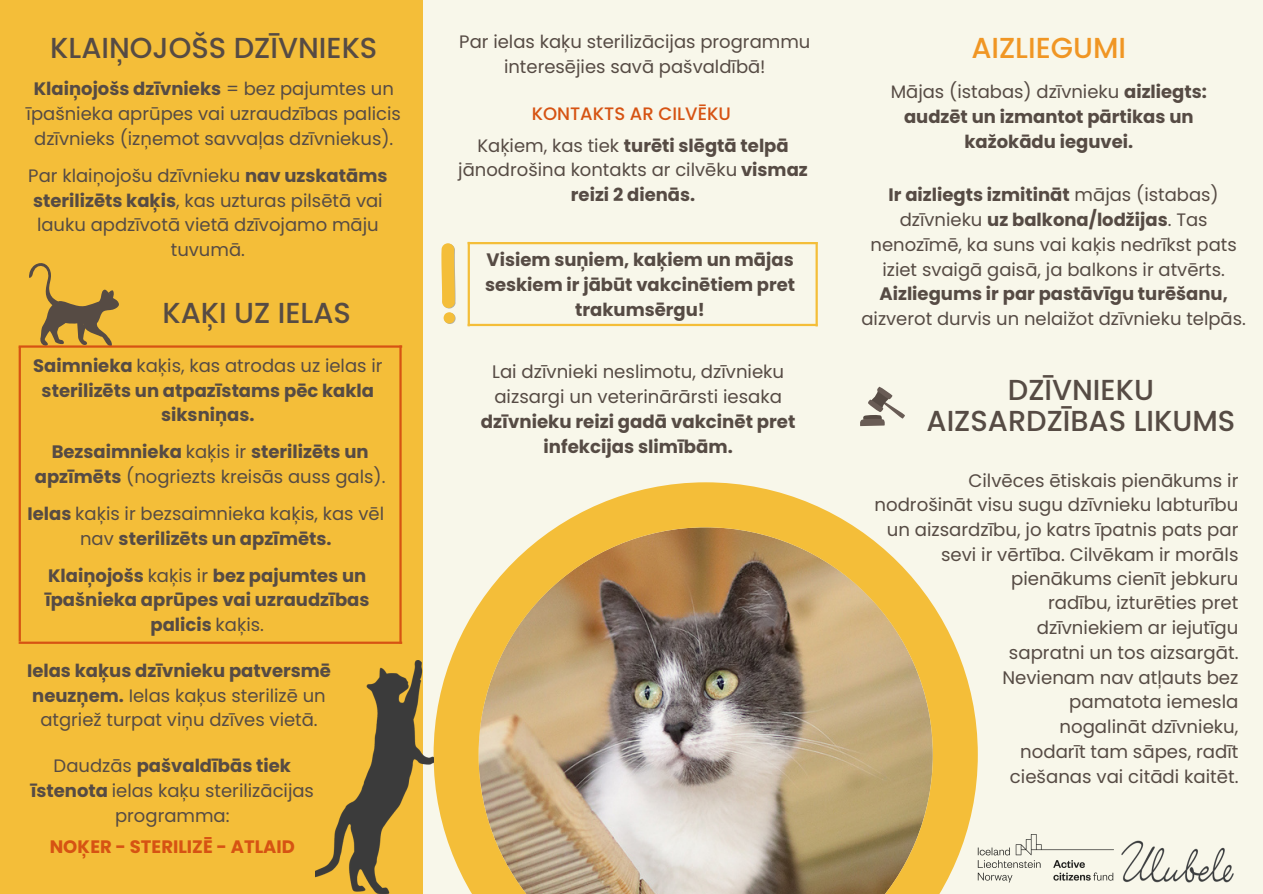
<style>
.page{position:relative;width:1263px;height:894px;background:#fff}
.page>*{position:absolute;margin:0;border:0;box-sizing:border-box;transform-origin:0 0}
.t1{font:500 28.95px/31.5px "Poppins";color:#564b44;text-align:center}
.t2{font:500 28.95px "Poppins";color:#f09624}
.t3{font:18.15px/24.8px "Poppins";color:#564b44;text-align:right}
.t4{font:700 18.15px/24.8px "Poppins";color:#564b44;text-align:center}
.t5{font:18px/24.8px "Poppins";color:#564b44;text-align:center}
.t6{font:700 18px/24.8px "Poppins";color:#564b44;text-align:center}
.t7{font:700 18px "Poppins";color:#d65313}
.t8{font:500 18px "Poppins";color:#d65313}
.s1{font-weight:700}
.s2{font-weight:400}
</style>
<div class="page">
<div style="left:0;top:0;width:1263px;height:893px;background:#f8f7ea"></div>
<div style="left:0;top:0;width:423px;height:893px;background:#f4be39"></div>
<svg style="left:434px;top:482px;width:544px;height:411px"></svg>
<img style="left:978px;top:834px;width:121px;height:48px">
<img style="left:1099px;top:840px;width:135px;height:43px">
<svg style="left:860px;top:386px;width:45px;height:40px"></svg>
<svg style="left:29px;top:263px;width:90px;height:82px"></svg>
<img style="left:315px;top:660px;width:118px;height:233px">
<hr style="left:19px;top:345px;width:383px;height:2px;background:#d65313">
<hr style="left:19px;top:346px;width:2px;height:295px;background:#d65313">
<hr style="left:399px;top:345px;width:3px;height:298px;background:#d65313">
<hr style="left:19px;top:641px;width:383px;height:2px;background:#d65313">
<svg style="left:441px;top:243px;width:15px;height:81px"></svg>
<hr style="left:468px;top:242px;width:349px;height:2px;background:#f4be39">
<hr style="left:468px;top:324px;width:349px;height:2px;background:#f4be39">
<hr style="left:468px;top:242px;width:2px;height:84px;background:#f4be39">
<hr style="left:815px;top:242px;width:3px;height:84px;background:#f4be39">
<h1 class="t1" style="left:50px;top:32px;width:329px">KLAIŅOJOŠS DZĪVNIEKS</h1>
<h1 class="t2" style="left:971px;top:27px;width:156px">AIZLIEGUMI</h1>
<p class="t5" style="left:459px;top:30px;width:353px">Par ielas kaķu sterilizācijas programmu interesējies savā pašvaldībā!</p>
<p class="t8" style="left:532px;top:101px;width:201px">KONTAKTS AR CILVĒKU</p>
<p class="t5" style="left:27px;top:77px;width:376px"><span class="s1">Klaiņojošs dzīvnieks</span> = bez pajumtes un īpašnieka aprūpes vai uzraudzības palicis dzīvnieks (izņemot savvaļas dzīvniekus).</p>
<p class="t5" style="left:28px;top:163px;width:361px">Par klaiņojošu dzīvnieku <span class="s1">nav uzskatāms sterilizēts kaķis</span>, kas uzturas pilsētā vai lauku apdzīvotā vietā dzīvojamo māju tuvumā.</p>
<p class="t6" style="left:891px;top:79px;width:318px"><span class="s2">Mājas (istabas) dzīvnieku</span> aizliegts: audzēt un izmantot pārtikas un</p>
<p class="t6" style="left:477px;top:133px;width:313px"><span class="s2">Kaķiem, kas tiek</span> turēti slēgtā telpā</p>
<p class="t6" style="left:964px;top:129px;width:170px">kažokādu ieguvei.</p>
<p class="t5" style="left:458px;top:158px;width:351px">jānodrošina kontakts ar cilvēku <span class="s1">vismaz reizi 2 dienās.</span></p>
<p class="t5" style="left:870px;top:183px;width:368px"><span class="s1">Ir aizliegts izmitināt</span> mājas (istabas) dzīvnieku <span class="s1">uz balkona/lodžijas</span>. Tas nenozīmē, ka suns vai kaķis nedrīkst pats iziet svaigā gaisā, ja balkons ir atvērts.</p>
<p class="t6" style="left:879px;top:282px;width:350px">Aizliegums ir par pastāvīgu turēšanu,</p>
<p class="t5" style="left:861px;top:306px;width:386px">aizverot durvis un nelaižot dzīvnieku telpās.</p>
<p class="t6" style="left:485px;top:247px;width:312px">Visiem suņiem, kaķiem un mājas seskiem ir jābūt vakcinētiem pret trakumsērgu!</p>
<h1 class="t1" style="left:162px;top:297px;width:190px">KAĶI UZ IELAS</h1>
<p class="t6" style="left:33px;top:353px;width:351px">Saimnieka <span class="s2">kaķis, kas atrodas uz ielas ir </span>sterilizēts un atpazīstams pēc kakla siksniņas.</p>
<p class="t5" style="left:35px;top:439px;width:352px"><span class="s1">Bezsaimnieka</span> kaķis ir <span class="s1">sterilizēts un apzīmēts</span> (nogriezts kreisās auss gals).</p>
<p class="t5" style="left:28px;top:501px;width:358px"><span class="s1">Ielas</span> kaķis ir bezsaimnieka kaķis, kas vēl nav <span class="s1">sterilizēts un apzīmēts.</span></p>
<p class="t6" style="left:45px;top:563px;width:326px">Klaiņojošs <span class="s2">kaķis ir</span> bez pajumtes un īpašnieka aprūpes vai uzraudzības palicis <span class="s2">kaķis.</span></p>
<p class="t5" style="left:27px;top:658px;width:305px"><span class="s1">Ielas kaķus dzīvnieku patversmē neuzņem.</span> Ielas kaķus sterilizē un atgriež turpat viņu dzīves vietā.</p>
<p class="t5" style="left:31px;top:753px;width:285px">Daudzās <span class="s1">pašvaldībās tiek īstenota</span> ielas kaķu sterilizācijas programma:</p>
<p class="t7" style="left:50px;top:833px;width:247px">NOĶER - STERILIZĒ - ATLAID</p>
<p class="t3" style="left:492px;top:359px;width:294px;text-align:left">Lai dzīvnieki neslimotu, dzīvnieku aizsargi un veterinārārsti iesaka</p>
<p class="t4" style="left:481px;top:409px;width:316px">dzīvnieku reizi gadā vakcinēt pret infekcijas slimībām.</p>
<h1 class="t1" style="left:926px;top:373px;width:310px">DZĪVNIEKU<br>AIZSARDZĪBAS LIKUMS</h1>
<p class="t3" style="left:874px;top:467px;width:365px">Cilvēces ētiskais pienākums ir nodrošināt visu sugu dzīvnieku labturību un aizsardzību, jo katrs īpatnis pats par sevi ir vērtība. Cilvēkam ir morāls</p>
<p class="t3" style="left:1002px;top:565px;width:238px">pienākums cienīt jebkuru radību, izturēties pret dzīvniekiem ar iejutīgu sapratni un tos aizsargāt.<br>Nevienam nav atļauts bez pamatota iemesla nogalināt dzīvnieku, nodarīt tam sāpes, radīt ciešanas vai citādi kaitēt.</p>
</div>
